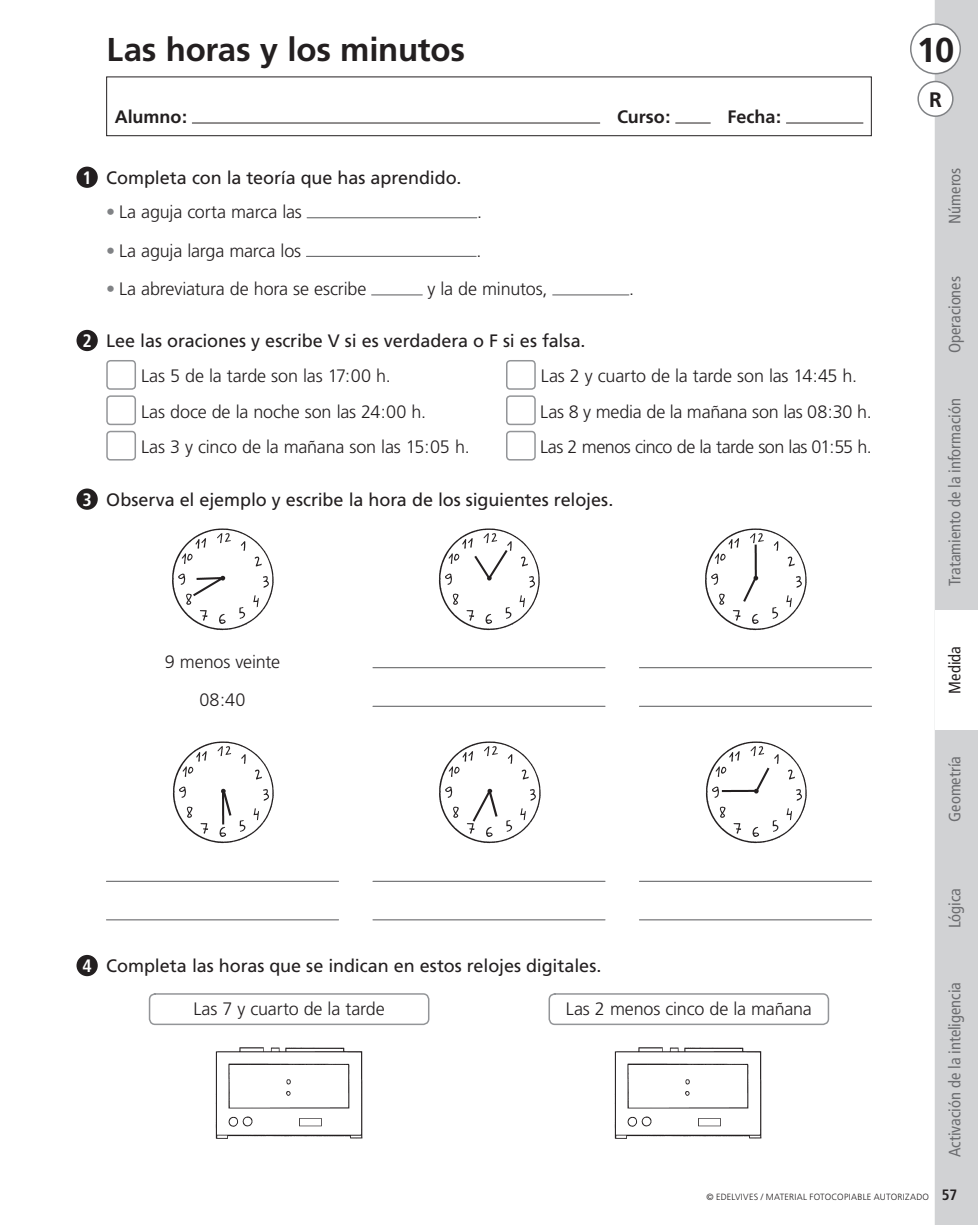
<style>
.page{position:relative;width:978px;height:1225px;background:#fff}
.page>*{position:absolute;margin:0;border:0;box-sizing:border-box;transform-origin:0 0}
.t1{font:700 34.5px "Frutiger";color:#231f20}
.t2{font:700 33px "Frutiger";letter-spacing:-.005em;color:#231f20}
.t3{font:700 21px "Frutiger";color:#231f20}
.t4{font:300 18px/35.4px "Frutiger";letter-spacing:-.01em;color:#231f20}
.t5{font:18px "Frutiger";letter-spacing:-.005em;color:#231f20}
.t6{font:700 18px "Frutiger";letter-spacing:-.005em;color:#231f20}
.t7{font:700 condensed 18px "Frutiger";color:#fff}
.t8{font:condensed 16.5px "Frutiger";color:#6c6d70}
.t9{font:condensed 16.5px "Frutiger";color:#231f20}
.t10{font:300 9px "Frutiger";letter-spacing:.03em;color:#231f20}
.s1{font-weight:700;color:#808285}
.s2{font-weight:700;font-stretch:condensed;color:#fff}
.s3{font-weight:700;font-stretch:condensed;font-size:15px}
</style>
<div class="page">
<div style="left:935px;top:0;width:43px;height:1224px;background:#d1d2d4"></div>
<div style="left:911px;top:24px;width:49px;height:50px;background:#fff;border-radius:50%"></div>
<div style="left:910px;top:23px;width:51px;height:51px;border:2px solid #808285;border-radius:50%"></div>
<div style="left:918px;top:82px;width:35px;height:34px;background:#fff;border-radius:50%"></div>
<div style="left:917px;top:81px;width:36px;height:36px;border:2px solid #808285;border-radius:50%"></div>
<div style="left:106px;top:76px;width:766px;height:60px;border:1px solid #231f20"></div>
<hr style="left:192px;top:123px;width:408px;height:1px;background:#231f20">
<hr style="left:676px;top:123px;width:34px;height:1px;background:#231f20">
<hr style="left:786px;top:123px;width:77px;height:1px;background:#231f20">
<div style="left:935px;top:610px;width:43px;height:119px;background:#fff"></div>
<hr style="left:307px;top:217px;width:170px;height:1px;background:#57585a">
<hr style="left:306px;top:256px;width:170px;height:1px;background:#57585a">
<hr style="left:372px;top:295px;width:50px;height:1px;background:#57585a">
<hr style="left:553px;top:295px;width:76px;height:1px;background:#57585a">
<div style="left:76px;top:167px;width:22px;height:21px;background:#231f20;border-radius:50%"></div>
<hr style="left:373px;top:667px;width:232px;height:1px;background:#57585a">
<hr style="left:373px;top:706px;width:232px;height:1px;background:#57585a">
<hr style="left:639px;top:667px;width:232px;height:1px;background:#57585a">
<hr style="left:639px;top:706px;width:232px;height:1px;background:#57585a">
<hr style="left:106px;top:881px;width:233px;height:1px;background:#57585a">
<hr style="left:106px;top:919px;width:233px;height:1px;background:#57585a">
<hr style="left:373px;top:881px;width:232px;height:1px;background:#57585a">
<hr style="left:373px;top:919px;width:232px;height:1px;background:#57585a">
<hr style="left:639px;top:881px;width:232px;height:1px;background:#57585a">
<hr style="left:639px;top:919px;width:232px;height:1px;background:#57585a">
<div style="left:106px;top:360px;width:30px;height:30px;border:2px solid #939598;border-radius:4px"></div>
<div style="left:106px;top:395px;width:30px;height:30px;border:2px solid #939598;border-radius:4px"></div>
<div style="left:106px;top:431px;width:30px;height:29px;border:2px solid #939598;border-radius:4px"></div>
<div style="left:506px;top:360px;width:30px;height:30px;border:2px solid #939598;border-radius:4px"></div>
<div style="left:506px;top:395px;width:30px;height:30px;border:2px solid #939598;border-radius:4px"></div>
<div style="left:506px;top:431px;width:30px;height:29px;border:2px solid #939598;border-radius:4px"></div>
<div style="left:76px;top:330px;width:22px;height:21px;background:#231f20;border-radius:50%"></div>
<div style="left:76px;top:955px;width:22px;height:21px;background:#231f20;border-radius:50%"></div>
<div style="left:76px;top:488px;width:22px;height:22px;background:#231f20;border-radius:50%"></div>
<div style="left:149px;top:993px;width:280px;height:32px;border:2px solid #939598;border-radius:6px"></div>
<div style="left:548px;top:993px;width:281px;height:32px;border:2px solid #939598;border-radius:6px"></div>
<img style="left:215px;top:1047px;width:148px;height:91px">
<img style="left:614px;top:1047px;width:148px;height:91px">
<img style="left:172px;top:528px;width:102px;height:103px">
<img style="left:172px;top:741px;width:102px;height:103px">
<img style="left:438px;top:528px;width:102px;height:103px">
<img style="left:439px;top:741px;width:102px;height:103px">
<img style="left:705px;top:528px;width:102px;height:103px">
<img style="left:705px;top:741px;width:102px;height:103px">
<h2 class="t2" style="left:107px;top:31px;width:360px">Las horas y los minutos</h2>
<h1 class="t1" style="left:917px;top:30px;width:39px">10</h1>
<p class="t6" style="left:115px;top:106px;width:74px">Alumno:</p>
<p class="t6" style="left:617px;top:106px;width:55px">Curso:</p>
<p class="t6" style="left:727px;top:106px;width:55px">Fecha:</p>
<p class="t7" style="left:82px;top:167px;width:11px">1</p>
<p class="t7" style="left:82px;top:330px;width:11px">2</p>
<p class="t5" style="left:106px;top:167px;width:357px">Completa con la teoría que has aprendido.</p>
<p class="t4" style="left:106px;top:194px;width:197px"><span class="s1">•</span> La aguja corta marca las</p>
<p class="t4" style="left:477px;top:194px;width:7px">.</p>
<p class="t4" style="left:106px;top:233px;width:196px"><span class="s1">•</span> La aguja larga marca los</p>
<p class="t4" style="left:476px;top:233px;width:7px">.</p>
<p class="t4" style="left:106px;top:271px;width:262px"><span class="s1">•</span> La abreviatura de hora se escribe</p>
<p class="t4" style="left:427px;top:271px;width:122px">y la de minutos,</p>
<p class="t4" style="left:629px;top:271px;width:7px">.</p>
<p class="t5" style="left:106px;top:330px;width:481px">Lee las oraciones y escribe V si es verdadera o F si es falsa.</p>
<p class="t4" style="left:141px;top:358px;width:330px">Las 5 de la tarde son las 17:00 h.<br>Las doce de la noche son las 24:00 h.<br>Las 3 y cinco de la mañana son las 15:05 h.</p>
<p class="t4" style="left:540px;top:358px;width:333px">Las 2 y cuarto de la tarde son las 14:45 h.<br>Las 8 y media de la mañana son las 08:30 h.<br>Las 2 menos cinco de la tarde son las 01:55 h.</p>
<p class="t5" style="left:82px;top:489px;width:532px"><span class="s2">3</span> Observa el ejemplo y escribe la hora de los siguientes relojes.</p>
<p class="t4" style="left:165px;top:642px;width:117px;line-height:38.5px;text-align:center">9 menos veinte<br>08:40</p>
<p class="t5" style="left:82px;top:955px;width:521px"><span class="s2">4</span> Completa las horas que se indican en estos relojes digitales.</p>
<p class="t4" style="left:193px;top:991px;width:193px">Las 7 y cuarto de la tarde</p>
<p class="t4" style="left:566px;top:991px;width:247px">Las 2 menos cinco de la mañana</p>
<p class="t3" style="left:929px;top:87px;width:14px">R</p>
<p class="t8" style="left:945px;top:224px;width:58px;rotate:-90deg">Números</p>
<p class="t8" style="left:945px;top:353px;width:79px;rotate:-90deg">Operaciones</p>
<p class="t8" style="left:945px;top:586px;width:189px;rotate:-90deg">Tratamiento de la información</p>
<p class="t9" style="left:945px;top:693px;width:49px;rotate:-90deg">Medida</p>
<p class="t8" style="left:945px;top:822px;width:67px;rotate:-90deg">Geometría</p>
<p class="t8" style="left:945px;top:928px;width:42px;rotate:-90deg">Lógica</p>
<p class="t8" style="left:945px;top:1157px;width:176px;rotate:-90deg">Activación de la inteligencia</p>
<p class="t10" style="left:706px;top:1191px;width:252px">© EDELVIVES / MATERIAL FOTOCOPIABLE AUTORIZADO <span class="s3">57</span></p>
</div>
